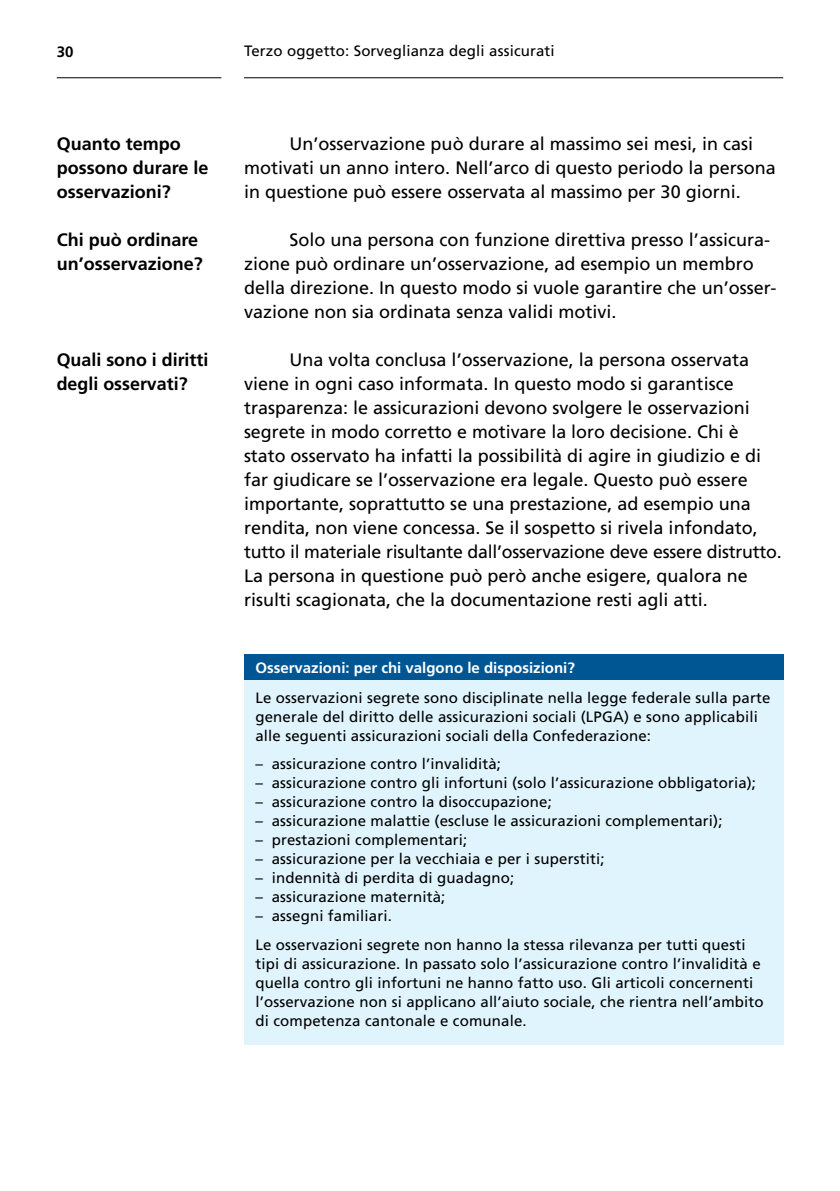
<style>
.page{position:relative;width:840px;height:1191px;background:#fff}
.page>*{position:absolute;margin:0;border:0;box-sizing:border-box;transform-origin:0 0}
.t1{font:18px/24px "Frutiger LT Std";color:#000}
.t2{font:700 18px/24px "Frutiger LT Std";color:#000}
.t3{font:15px/19px "Frutiger LT Std";letter-spacing:.01em;color:#000}
.t4{font:700 15px "Frutiger LT Std";color:#fff}
.t5{font:700 15px "Frutiger LT Std";color:#000}
</style>
<div class="page">
<hr style="left:244px;top:77px;width:538px;height:1px;background:#000">
<hr style="left:57px;top:77px;width:164px;height:1px;background:#000">
<div style="left:244px;top:654px;width:538px;height:26px;background:#005693"></div>
<div style="left:244px;top:680px;width:538px;height:364px;background:#e0f4fd"></div>
<p class="t5" style="left:57px;top:43px;width:18px">30</p>
<p class="t3" style="left:244px;top:42px;width:312px">Terzo oggetto: Sorveglianza degli assicurati</p>
<h3 class="t2" style="left:57px;top:132px;width:153px">Quanto tempo possono durare le osservazioni?</h3>
<h3 class="t2" style="left:57px;top:228px;width:148px">Chi può ordinare un’osservazione?</h3>
<h3 class="t2" style="left:57px;top:348px;width:153px">Quali sono i diritti degli osservati?</h3>
<p class="t1" style="left:244px;top:132px;width:533px;text-indent:45px">Un’osservazione può durare al massimo sei mesi, in casi motivati un anno intero. Nell’arco di questo periodo la persona in questione può essere osservata al massimo per 30 giorni.</p>
<p class="t1" style="left:244px;top:228px;width:533px;text-indent:45px">Solo una persona con funzione direttiva presso l’assicura&shy;zione può ordinare un’osservazione, ad esempio un membro della direzione. In questo modo si vuole garantire che un’osser&shy;vazione non sia ordinata senza validi motivi.</p>
<p class="t1" style="left:244px;top:348px;width:539px;text-indent:45px">Una volta conclusa l’osservazione, la persona osservata viene in ogni caso informata. In questo modo si garantisce trasparenza: le assicurazioni devono svolgere le osservazioni segrete in modo corretto e motivare la loro decisione. Chi è stato osservato ha infatti la possibilità di agire in giudizio e di far giudicare se l’osservazione era legale. Questo può essere importante, soprattutto se una prestazione, ad esempio una rendita, non viene concessa. Se il sospetto si rivela infondato, tutto il materiale risultante dall’osservazione deve essere distrutto.<br>La persona in questione può però anche esigere, qualora ne risulti scagionata, che la documentazione resti agli atti.</p>
<h4 class="t4" style="left:255px;top:659px;width:321px">Osservazioni: per chi valgono le disposizioni?</h4>
<p class="t3" style="left:255px;top:688px;width:516px">Le osservazioni segrete sono disciplinate nella legge federale sulla parte generale del diritto delle assicurazioni sociali (LPGA) e sono applicabili alle seguenti assicurazioni sociali della Confederazione:</p>
<p class="t3" style="left:255px;top:754px;width:247px">– assicurazione contro l’invalidità;</p>
<p class="t3" style="left:255px;top:773px;width:502px">– assicurazione contro gli infortuni (solo l’assicurazione obbligatoria);</p>
<p class="t3" style="left:255px;top:792px;width:298px">– assicurazione contro la disoccupazione;</p>
<p class="t3" style="left:255px;top:811px;width:468px">– assicurazione malattie (escluse le assicurazioni complementari);</p>
<p class="t3" style="left:255px;top:830px;width:213px">– prestazioni complementari;</p>
<p class="t3" style="left:255px;top:849px;width:350px">– assicurazione per la vecchiaia e per i superstiti;</p>
<p class="t3" style="left:255px;top:868px;width:260px">– indennità di perdita di guadagno;</p>
<p class="t3" style="left:255px;top:887px;width:191px">– assicurazione maternità;</p>
<p class="t3" style="left:255px;top:906px;width:138px">– assegni familiari.</p>
<p class="t3" style="left:255px;top:935px;width:509px">Le osservazioni segrete non hanno la stessa rilevanza per tutti questi tipi di assicurazione. In passato solo l’assicurazione contro l’invalidità e quella contro gli infortuni ne hanno fatto uso. Gli articoli concernenti l’osservazione non si applicano all’aiuto sociale, che rientra nell’ambito di competenza cantonale e comunale.</p>
</div>
